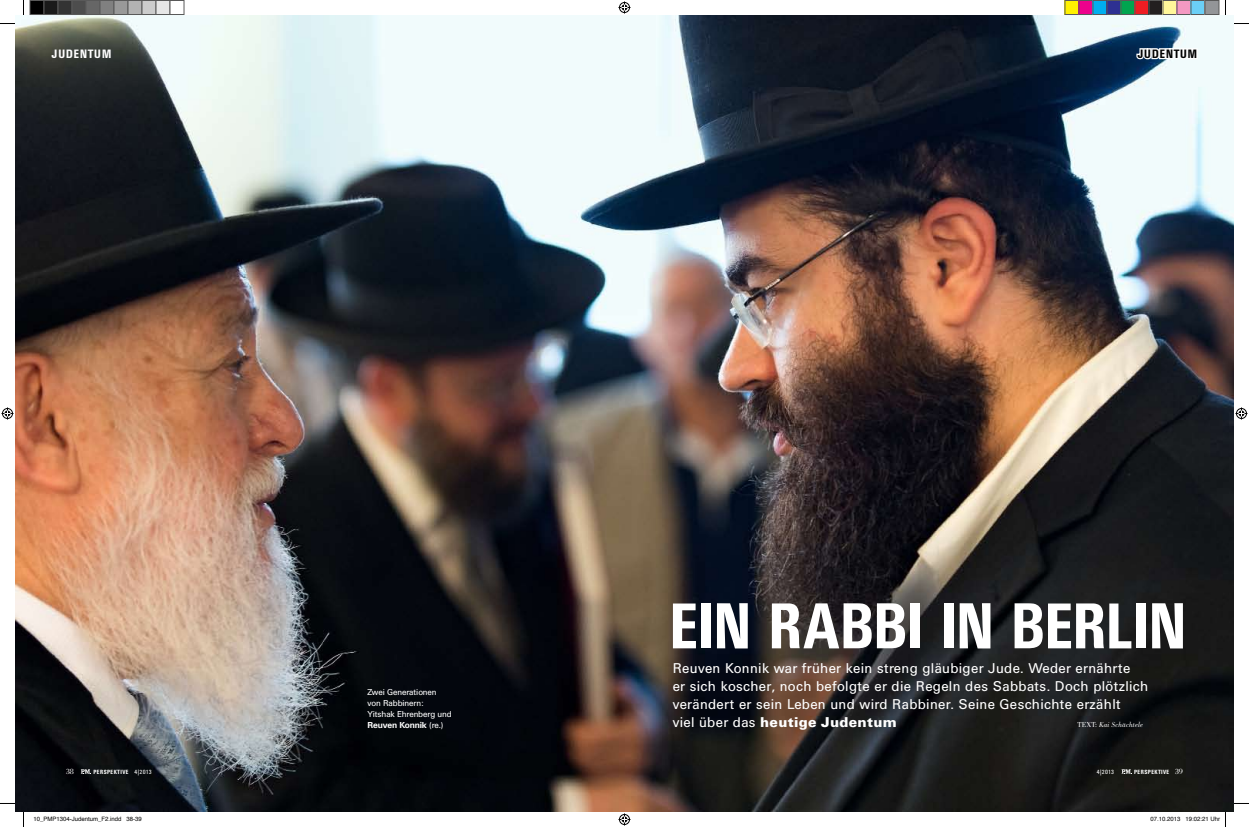
<style>
.page{position:relative;width:1249px;height:827px;background:#fff}
.page>*{position:absolute;margin:0;border:0;box-sizing:border-box;transform-origin:0 0}
.t1{font:700 64px "Univers Condensed BQ";color:#fff}
.t2{font:14px/18px "Univers BQ";letter-spacing:.02em;color:#fff}
.t3{font:700 12px "Univers Condensed BQ";letter-spacing:.08em;color:#000}
.t4{font:700 12px "Univers Condensed BQ";letter-spacing:.08em;color:#fff}
.t5{font:8.5px/11px "Univers BQ";letter-spacing:-.015em;color:#fff}
.t6{font:8px "Bodoni LT";color:#fff}
.t7{font:italic 7.5px "Bodoni LT";letter-spacing:.01em;color:#fff}
.t8{font:6px "Helvetica";color:#000}
.t9{font:700 6px "Univers Condensed BQ";letter-spacing:.06em;color:#fff}
.t10{font:6px "Univers Condensed BQ";color:#fff}
.s1{font-weight:700}
.s2{font-weight:900}
.s3{font-style:normal}
.s4{font-weight:400}
.s5{font-family:"Bodoni LT";font-weight:400;font-size:8px}
</style>
<div class="page">
<img style="left:15px;top:15px;width:1219px;height:797px">
<svg style="left:1135px;top:24px;width:64px;height:59px"></svg>
<svg style="left:1122px;top:769px;width:10px;height:5px"></svg>
<svg style="left:81px;top:769px;width:10px;height:5px"></svg>
<svg style="left:0;top:23px;width:15px;height:1px"></svg>
<svg style="left:1234px;top:23px;width:15px;height:1px"></svg>
<svg style="left:0;top:803px;width:15px;height:1px"></svg>
<svg style="left:1234px;top:803px;width:15px;height:1px"></svg>
<svg style="left:23px;top:0;width:1px;height:15px"></svg>
<svg style="left:23px;top:812px;width:1px;height:15px"></svg>
<svg style="left:1225px;top:0;width:1px;height:15px"></svg>
<svg style="left:618px;top:1px;width:12px;height:12px"></svg>
<svg style="left:618px;top:813px;width:12px;height:12px"></svg>
<svg style="left:2px;top:407px;width:12px;height:12px"></svg>
<svg style="left:1235px;top:407px;width:12px;height:12px"></svg>
<div style="left:30px;top:0;width:14px;height:14px;background:#000"></div>
<div style="left:30px;top:0;width:15px;height:15px;border:1px solid #595959"></div>
<div style="left:44px;top:0;width:14px;height:14px;background:#1a1a1a"></div>
<div style="left:44px;top:0;width:15px;height:15px;border:1px solid #595959"></div>
<div style="left:58px;top:0;width:14px;height:14px;background:#333"></div>
<div style="left:58px;top:0;width:15px;height:15px;border:1px solid #595959"></div>
<div style="left:72px;top:0;width:14px;height:14px;background:#4d4d4d"></div>
<div style="left:72px;top:0;width:15px;height:15px;border:1px solid #595959"></div>
<div style="left:86px;top:0;width:14px;height:14px;background:#666"></div>
<div style="left:86px;top:0;width:15px;height:15px;border:1px solid #595959"></div>
<div style="left:100px;top:0;width:14px;height:14px;background:#808080"></div>
<div style="left:100px;top:0;width:15px;height:15px;border:1px solid #595959"></div>
<div style="left:114px;top:0;width:14px;height:14px;background:#999"></div>
<div style="left:114px;top:0;width:15px;height:15px;border:1px solid #595959"></div>
<div style="left:128px;top:0;width:14px;height:14px;background:#b3b3b3"></div>
<div style="left:128px;top:0;width:15px;height:15px;border:1px solid #595959"></div>
<div style="left:142px;top:0;width:14px;height:14px;background:#ccc"></div>
<div style="left:142px;top:0;width:15px;height:15px;border:1px solid #595959"></div>
<div style="left:156px;top:0;width:14px;height:14px;background:#e6e6e6"></div>
<div style="left:156px;top:0;width:15px;height:15px;border:1px solid #595959"></div>
<div style="left:170px;top:0;width:15px;height:15px;border:1px solid #595959"></div>
<div style="left:1065px;top:0;width:14px;height:14px;background:#fff101"></div>
<div style="left:1064px;top:0;width:15px;height:15px;border:1px solid #595959"></div>
<div style="left:1079px;top:0;width:14px;height:14px;background:#ed028c"></div>
<div style="left:1078px;top:0;width:15px;height:15px;border:1px solid #595959"></div>
<div style="left:1093px;top:0;width:14px;height:14px;background:#00aeef"></div>
<div style="left:1092px;top:0;width:15px;height:15px;border:1px solid #595959"></div>
<div style="left:1107px;top:0;width:14px;height:14px;background:#2e3092"></div>
<div style="left:1106px;top:0;width:15px;height:15px;border:1px solid #595959"></div>
<div style="left:1121px;top:0;width:14px;height:14px;background:#00a54f"></div>
<div style="left:1120px;top:0;width:15px;height:15px;border:1px solid #595959"></div>
<div style="left:1135px;top:0;width:14px;height:14px;background:#ee1d23"></div>
<div style="left:1134px;top:0;width:15px;height:15px;border:1px solid #595959"></div>
<div style="left:1149px;top:0;width:14px;height:14px;background:#231f20"></div>
<div style="left:1148px;top:0;width:15px;height:15px;border:1px solid #595959"></div>
<div style="left:1163px;top:0;width:14px;height:14px;background:#fff79a"></div>
<div style="left:1162px;top:0;width:15px;height:15px;border:1px solid #595959"></div>
<div style="left:1177px;top:0;width:14px;height:14px;background:#f499c2"></div>
<div style="left:1176px;top:0;width:15px;height:15px;border:1px solid #595959"></div>
<div style="left:1191px;top:0;width:14px;height:14px;background:#6bcff6"></div>
<div style="left:1190px;top:0;width:15px;height:15px;border:1px solid #595959"></div>
<div style="left:1205px;top:0;width:14px;height:14px;background:#939598"></div>
<div style="left:1204px;top:0;width:15px;height:15px;border:1px solid #595959"></div>
<svg style="left:1225px;top:812px;width:1px;height:15px"></svg>
<p class="t4" style="left:52px;top:47px;width:61px">JUDENTUM</p>
<p class="t5" style="left:367px;top:686px;width:86px">Zwei Generationen von Rabbinern:<br>Yitshak Ehrenberg und<br><span class="s1">Reuven Konnik</span> (re.)</p>
<p class="t3" style="left:1138px;top:47px;width:61px">JUDENTUM</p>
<h1 class="t1" style="left:670px;top:590px;width:518px">EIN RABBI IN BERLIN</h1>
<p class="t2" style="left:673px;top:659px;width:477px">Reuven Konnik war früher kein streng gläubiger Jude. Weder ernährte<br>er sich koscher, noch befolgte er die Regeln des Sabbats. Doch plötzlich verändert er sein Leben und wird Rabbiner. Seine Geschichte erzählt<br>viel über das <span class="s2">heutige Judentum</span></p>
<p class="t7" style="left:1077px;top:720px;width:67px"><span class="s3">TEXT:</span> Kai Schächtele</p>
<p class="t6" style="left:66px;top:766px;width:9px">38</p>
<p class="t9" style="left:94px;top:768px;width:60px">PERSPEKTIVE <span class="s4">4|2013</span></p>
<p class="t10" style="left:1097px;top:768px;width:19px">4|2013</p>
<p class="t9" style="left:1134px;top:768px;width:50px">PERSPE KTIVE <span class="s5">39</span></p>
<p class="t8" style="left:34px;top:814px;width:110px">10_PMP1304-Judentum_F2.indd 38-39</p>
<p class="t8" style="left:1150px;top:814px;width:71px">07.10.2013 19:02:21 Uhr</p>
</div>
